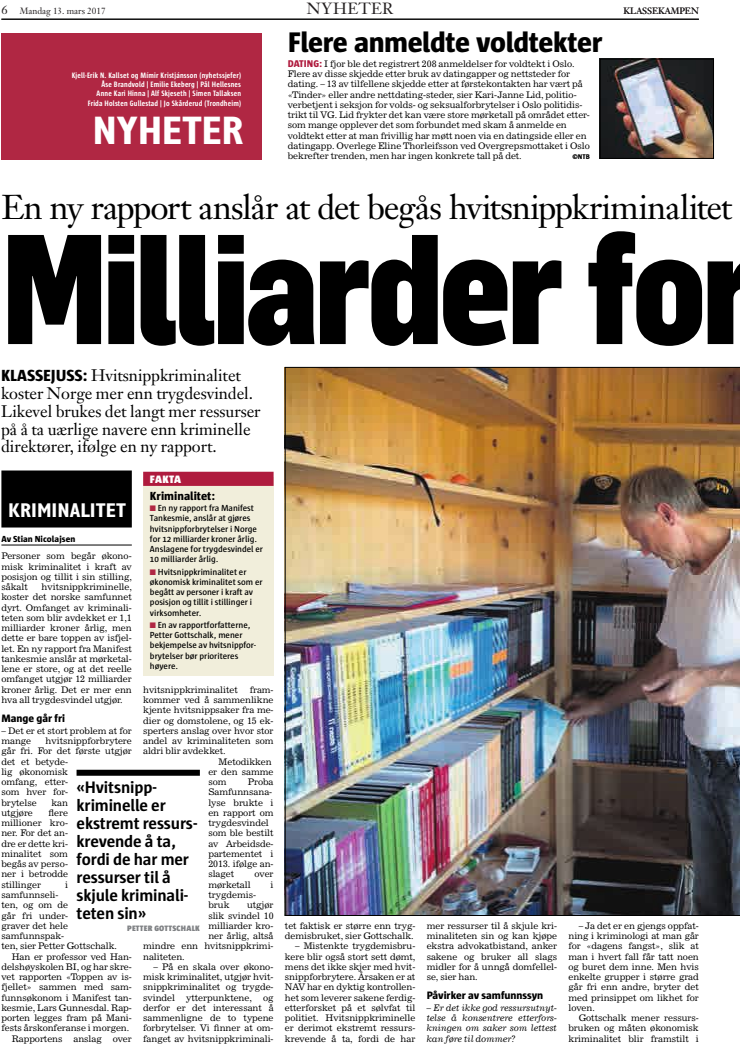
<style>
.page{position:relative;width:740px;height:1049px;background:#fff}
.page>*{position:absolute;margin:0;border:0;box-sizing:border-box;transform-origin:0 0}
.t1{font:153px "Flama Semicondensed Black KK";letter-spacing:-.045em;color:#000;scale:.88 1}
.t2{font:700 condensed 40px "Gill Sans";letter-spacing:-.01em;color:#fff}
.t3{font:34px "Janson Text";letter-spacing:-.03em;color:#000}
.t4{font:800 29px "Sun";letter-spacing:-.015em;color:#000}
.t5{font:700 condensed 20px "Gill Sans";color:#fff}
.t6{font:700 17px/18px "Sun";letter-spacing:-.01em;color:#000}
.t7{font:16.5px/17.7px "Janson Text";letter-spacing:-.005em;color:#000}
.t8{font:16px "Janson Text";letter-spacing:.02em;color:#231f20}
.t9{font:800 12px "Sun";color:#000}
.t10{font:800 11px "Sun";color:#000}
.t11{font:900 11px "Sun";letter-spacing:.02em;color:#fff}
.t12{font:9px/10.3px "News 702 BT";letter-spacing:-.005em;color:#000;text-align:justify}
.t13{font:600 9px/10.3px "Sun";letter-spacing:-.005em;color:#000}
.t14{font:italic 9px/10.3px "News 702 BT";letter-spacing:-.005em;color:#000;text-align:justify}
.t15{font:9px "Janson Text";letter-spacing:-.005em;color:#231f20}
.t16{font:800 9px "Sun";letter-spacing:.005em;color:#000}
.t17{font:700 8px/9px "Sun Cd";letter-spacing:.025em;color:#fff;text-align:right}
.t18{font:900 8px "Sun";letter-spacing:.025em;color:#808285}
.t19{font:800 7px "Sun Nordland";color:#000}
.s1{font-size:12px}
.s2{font-family:"Sun";font-weight:800;font-size:10px;color:#af1b3e}
.s3{font-family:"Sun";font-weight:800}
.s4{color:#b02743}
</style>
<div class="page">
<hr style="left:1px;top:19px;width:698px;height:1px;background:#000">
<div style="left:1px;top:470px;width:131px;height:57px;background:#000"></div>
<hr style="left:1px;top:545px;width:131px;height:1px;background:#000">
<div style="left:143px;top:478px;width:131px;height:198px;background:#f1eedb"></div>
<div style="left:143px;top:472px;width:131px;height:14px;background:#af1b3e"></div>
<div style="left:1px;top:33px;width:261px;height:126px;background:#b02743"></div>
<img style="left:602px;top:61px;width:110px;height:96px">
<div style="left:600px;top:59px;width:114px;height:100px;border:1px solid #000"></div>
<div style="left:77px;top:770px;width:123px;height:6px;background:#000"></div>
<img style="left:285px;top:367px;width:455px;height:549px">
<p class="t15" style="left:1px;top:5px;width:106px"><span class="s1">6</span> Mandag 13. mars 2017</p>
<h3 class="t8" style="left:307px;top:-2px;width:88px">NYHETER</h3>
<p class="t15" style="left:623px;top:5px;width:77px">KLASSEKAMPEN</p>
<p class="t17" style="left:72px;top:71px;width:171px">Kjell-Erik N. Kallset og Mímir Kristjánsson (nyhetssjefer)<br>Åse Brandvold | Emilie Ekeberg | Pål Hellesnes<br>Anne Kari Hinna | Alf Skjeseth | Simen Tallaksen<br>Frida Holsten Gullestad | Jo Skårderud (Trondheim)</p>
<h2 class="t2" style="left:93px;top:106px;width:152px">NYHETER</h2>
<h3 class="t4" style="left:288px;top:25px;width:316px">Flere anmeldte voldtekter</h3>
<p class="t12" style="left:288px;top:58px;width:304px;text-align:left"><span class="s2">DATING:</span> I fjor ble det registrert 208 anmeldelser for voldtekt i Oslo.<br>Flere av disse skjedde etter bruk av datingapper og nettsteder for dating. – 13 av tilfellene skjedde etter at førstekontakten har vært på «Tinder» eller andre nettdating-steder, sier Kari-Janne Lid, politio&shy;verbetjent i seksjon for volds- og seksualforbrytelser i Oslo politidis&shy;trikt til VG. Lid frykter det kan være store mørketall på området etter&shy;som mange opplever det som forbundet med skam å anmelde en voldtekt etter at man frivillig har møtt noen via en datingside eller en datingapp. Overlege Eline Thorleifsson ved Overgrepsmottaket i Oslo bekrefter trenden, men har ingen konkrete tall på det.</p>
<p class="t19" style="left:572px;top:153px;width:19px">©NTB</p>
<h3 class="t3" style="left:1px;top:186px;width:732px">En ny rapport anslår at det begås hvitsnippkriminalitet</h3>
<h1 class="t1" style="left:1px;top:188px;width:862px">Milliarder for</h1>
<h3 class="t7" style="left:1px;top:367px;width:261px"><span class="s3">KLASSEJUSS:</span> Hvitsnippkriminalitet koster Norge mer enn trygdesvindel.<br>Likevel brukes det langt mer ressurser på å ta uærlige navere enn kriminelle direktører, ifølge en ny rapport.</h3>
<p class="t11" style="left:150px;top:473px;width:33px">FAKTA</p>
<h3 class="t9" style="left:150px;top:489px;width:67px">Kriminalitet:</h3>
<p class="t13" style="left:150px;top:503px;width:115px"><span class="s4">■</span> En ny rapport fra Manifest<br>Tankesmie, anslår at gjøres hvitsnippforbrytelser i Norge for 12 milliarder kroner årlig.<br>Anslagene for trygdesvindel er<br>10 milliarder årlig.</p>
<p class="t13" style="left:150px;top:566px;width:114px"><span class="s4">■</span> Hvitsnippkriminalitet er økonomisk kriminalitet som er begått av personer i kraft av posisjon og tillit i stillinger i virksomheter.</p>
<p class="t13" style="left:150px;top:620px;width:107px"><span class="s4">■</span> En av rapportforfatterne,<br>Petter Gottschalk, mener bekjempelse av hvitsnippfor&shy;brytelser bør prioriteres høyere.</p>
<h3 class="t5" style="left:9px;top:499px;width:119px">KRIMINALITET</h3>
<p class="t16" style="left:1px;top:534px;width:75px">Av Stian Nicolajsen</p>
<p class="t12" style="left:1px;top:551px;width:132px">Personer som begår økono&shy;misk kriminalitet i kraft av posisjon og tillit i sin stilling, såkalt</p>
<p class="t12" style="left:1px;top:582px;width:132px;text-indent:40px">hvitsnippkriminelle, koster det norske samfunnet dyrt. Omfanget av kriminali&shy;teten som blir avdekket er 1,1 milliarder kroner årlig, men dette er bare toppen av isfjel&shy;let. En ny rapport fra Manifest tankesmie anslår at mørketal&shy;lene er store, og at det reelle omfanget utgjør 12 milliarder kroner årlig. Det er mer enn hva all trygdesvindel utgjør.</p>
<p class="t10" style="left:1px;top:712px;width:65px">Mange går fri</p>
<p class="t12" style="left:1px;top:725px;width:132px">– Det er et stort problem at for mange</p>
<p class="t12" style="left:143px;top:684px;width:96px">hvitsnippkriminalitet</p>
<p class="t12" style="left:250px;top:684px;width:25px">fram-</p>
<p class="t12" style="left:143px;top:694px;width:132px">kommer ved å sammenlikne</p>
<p class="t12" style="left:143px;top:705px;width:132px">kjente hvitsnippsaker fra me-</p>
<p class="t12" style="left:143px;top:715px;width:132px">dier og domstolene, og 15 ek-</p>
<p class="t12" style="left:143px;top:725px;width:132px">sperters anslag over hvor stor</p>
<p class="t12" style="left:143px;top:735px;width:132px">andel av kriminaliteten som</p>
<p class="t12" style="left:143px;top:746px;width:84px">aldri blir avdekket.</p>
<p class="t12" style="left:219px;top:756px;width:55px">Metodikken</p>
<p class="t12" style="left:208px;top:766px;width:67px">er den samme</p>
<p class="t12" style="left:208px;top:776px;width:20px">som</p>
<p class="t12" style="left:1px;top:735px;width:132px;text-align:left;text-indent:44px">hvitsnippforbrytere går fri. For det første utgjør det et betyde-<br>lig økonomisk<br>omfang, etter-<br>som hver for-<br>brytelse</p>
<p class="t12" style="left:208px;top:776px;width:67px;text-align:left;text-indent:39px">Proba<br>Samfunnsana&shy;lyse brukte i en rapport om trygdesvindel som ble bestilt av Arbeidsde&shy;partementet i<br>2013. ifølge an&shy;slaget</p>
<h3 class="t6" style="left:77px;top:778px;width:122px">«Hvitsnipp&shy;kriminelle er ekstremt ressurs&shy;krevende å ta, fordi de har mer ressurser til å skjule kriminali&shy;teten sin»</h3>
<p class="t18" style="left:127px;top:923px;width:74px">PETTER GOTTSCHALK</p>
<p class="t12" style="left:51px;top:797px;width:18px">kan</p>
<p class="t12" style="left:1px;top:807px;width:68px;text-indent:47px">flere millioner kro&shy;ner. For det an&shy;dre er dette kri&shy;minalitet som begås av perso&shy;ner i betrodde stillinger</p>
<p class="t12" style="left:1px;top:807px;width:33px">utgjøre</p>
<p class="t12" style="left:254px;top:869px;width:21px">over</p>
<p class="t12" style="left:65px;top:879px;width:4px">i</p>
<p class="t12" style="left:208px;top:879px;width:44px">mørketall</p>
<p class="t12" style="left:271px;top:879px;width:4px">i</p>
<p class="t12" style="left:208px;top:889px;width:49px">trygdemis&shy;bruk</p>
<p class="t12" style="left:1px;top:889px;width:59px">samfunnseli-</p>
<p class="t12" style="left:1px;top:900px;width:68px">ten, og om de</p>
<p class="t12" style="left:1px;top:910px;width:68px">går fri under-</p>
<p class="t12" style="left:1px;top:920px;width:68px">graver det hele</p>
<p class="t12" style="left:1px;top:930px;width:64px">samfunnspak-</p>
<p class="t12" style="left:1px;top:941px;width:117px">ten, sier Petter Gottschalk.</p>
<p class="t12" style="left:12px;top:951px;width:122px">Han er professor ved Han-</p>
<p class="t12" style="left:1px;top:961px;width:132px">delshøyskolen BI, og har skre-</p>
<p class="t12" style="left:1px;top:971px;width:132px">vet rapporten «Toppen av is-</p>
<p class="t12" style="left:1px;top:982px;width:132px">fjellet» sammen med sam-</p>
<p class="t12" style="left:1px;top:992px;width:132px">funnsøkonom i Manifest tan-</p>
<p class="t12" style="left:1px;top:1002px;width:132px">kesmie, Lars Gunnesdal. Rap-</p>
<p class="t12" style="left:1px;top:1012px;width:132px">porten legges fram på Mani-</p>
<p class="t12" style="left:1px;top:1023px;width:129px">fests årskonferanse i morgen.</p>
<p class="t12" style="left:12px;top:1033px;width:122px">Rapportens anslag over</p>
<p class="t12" style="left:247px;top:900px;width:28px">utgjør</p>
<p class="t12" style="left:208px;top:910px;width:67px">slik svindel 10</p>
<p class="t12" style="left:208px;top:920px;width:67px">milliarder kro-</p>
<p class="t12" style="left:208px;top:930px;width:67px">ner årlig, altså</p>
<p class="t12" style="left:143px;top:941px;width:132px">mindre enn hvitsnippkrimi-</p>
<p class="t12" style="left:143px;top:951px;width:43px">naliteten.</p>
<p class="t12" style="left:143px;top:961px;width:132px;text-indent:10px">– På en skala over økono&shy;misk kriminalitet, utgjør hvit&shy;snippkriminalitet og trygde&shy;svindel ytterpunktene, og derfor er det interessant å sammenligne de to typene forbrytelser. Vi finner at om&shy;fanget av hvitsnippkriminali-</p>
<p class="t12" style="left:285px;top:920px;width:132px">tet faktisk er større enn tryg&shy;demisbruket, sier Gottschalk.</p>
<p class="t12" style="left:285px;top:941px;width:132px;text-indent:10px">– Mistenkte trygdemisbru&shy;kere blir også stort sett dømt, mens det ikke skjer med hvit&shy;snippforbrytere. Årsaken er at NAV har en dyktig kontrollen&shy;het som leverer sakene ferdig&shy;etterforsket på et sølvfat til politiet. Hvitsnippkriminelle er derimot ekstremt ressurs&shy;krevende å ta, fordi de har</p>
<p class="t12" style="left:427px;top:920px;width:132px">mer ressurser til å skjule kri&shy;minaliteten sin og kan kjøpe ekstra advokatbistand, anker sakene og bruker all slags midler for å unngå domfellel&shy;se, sier han.</p>
<p class="t10" style="left:427px;top:989px;width:118px">Påvirker av samfunnssyn</p>
<p class="t14" style="left:427px;top:1002px;width:132px">– Er det ikke god ressursutnyt&shy;telse å konsentrere etterfors&shy;kningen om saker som lettest kan føre til dommer?</p>
<p class="t12" style="left:568px;top:920px;width:132px;text-indent:10px">– Ja det er en gjengs oppfat&shy;ning i kriminologi at man går for «dagens fangst», slik at man i hvert fall får tatt noen og buret dem inne. Men hvis enkelte grupper i større grad går fri enn andre, bryter det med prinsippet om likhet for loven.</p>
<p class="t12" style="left:568px;top:1012px;width:132px;text-indent:10px">Gottschalk mener ressurs&shy;bruken og måten økonomisk kriminalitet blir framstilt i</p>
</div>
